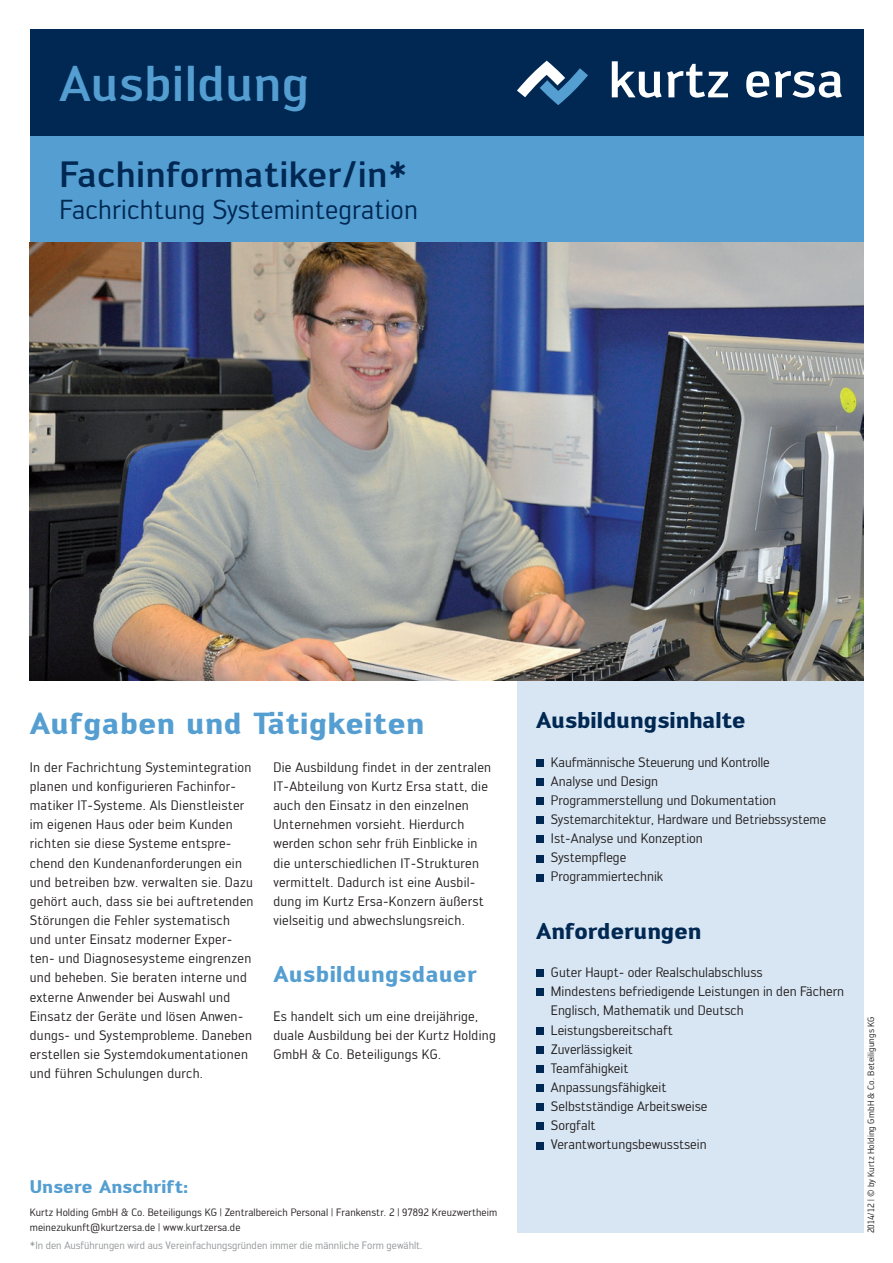
<style>
.page{position:relative;width:893px;height:1263px;background:#fff}
.page>*{position:absolute;margin:0;border:0;box-sizing:border-box;transform-origin:0 0}
.t1{font:500 49.5px "Engel";letter-spacing:.005em;color:#549ed1}
.t2{font:500 36px "Engel";letter-spacing:.005em;color:#002853}
.t3{font:700 30px "Engel";letter-spacing:.02em;color:#549ed1}
.t4{font:27px "Engel";letter-spacing:.005em;color:#002853}
.t5{font:700 22.5px "Engel";color:#002853}
.t6{font:700 22.5px "Engel";letter-spacing:.02em;color:#549ed1}
.t7{font:700 18px "Engel";letter-spacing:.01em;color:#549ed1}
.t8{font:13.5px/19.2px "Engel";letter-spacing:.02em;color:#231f20}
.t9{font:13.5px/19.2px "Engel";color:#231f20}
.t10{font:10.5px/14.9px "Engel";letter-spacing:.01em;color:#231f20}
.t11{font:10.5px "Engel";color:#939598}
.t12{font:9px "Engel";letter-spacing:.01em;color:#231f20}
</style>
<div class="page">
<div style="left:517px;top:680px;width:346px;height:553px;background:#d8e6f3"></div>
<div style="left:30px;top:30px;width:833px;height:106px;background:#002853"></div>
<div style="left:30px;top:136px;width:833px;height:106px;background:#549ed1"></div>
<svg style="left:612px;top:61px;width:116px;height:37px"></svg>
<svg style="left:746px;top:71px;width:96px;height:27px"></svg>
<svg style="left:517px;top:61px;width:71px;height:44px"></svg>
<img style="left:30px;top:242px;width:833px;height:438px">
<div style="left:536px;top:759px;width:8px;height:8px;background:#002853"></div>
<div style="left:536px;top:778px;width:8px;height:8px;background:#002853"></div>
<div style="left:536px;top:797px;width:8px;height:8px;background:#002853"></div>
<div style="left:536px;top:816px;width:8px;height:8px;background:#002853"></div>
<div style="left:536px;top:835px;width:8px;height:8px;background:#002853"></div>
<div style="left:536px;top:855px;width:8px;height:7px;background:#002853"></div>
<div style="left:536px;top:874px;width:8px;height:7px;background:#002853"></div>
<div style="left:536px;top:969px;width:8px;height:8px;background:#002853"></div>
<div style="left:536px;top:989px;width:8px;height:7px;background:#002853"></div>
<div style="left:536px;top:1027px;width:8px;height:7px;background:#002853"></div>
<div style="left:536px;top:1046px;width:8px;height:8px;background:#002853"></div>
<div style="left:536px;top:1065px;width:8px;height:8px;background:#002853"></div>
<div style="left:536px;top:1084px;width:8px;height:8px;background:#002853"></div>
<div style="left:536px;top:1103px;width:8px;height:8px;background:#002853"></div>
<div style="left:536px;top:1122px;width:8px;height:8px;background:#002853"></div>
<div style="left:536px;top:1142px;width:8px;height:7px;background:#002853"></div>
<h1 class="t1" style="left:60px;top:55px;width:251px">Ausbildung</h1>
<h2 class="t2" style="left:60px;top:153px;width:350px">Fachinformatiker/in*</h2>
<h3 class="t4" style="left:60px;top:194px;width:360px">Fachrichtung Systemintegration</h3>
<h3 class="t3" style="left:30px;top:705px;width:396px">Aufgaben und Tätigkeiten</h3>
<p class="t8" style="left:30px;top:758px;width:225px">In der Fachrichtung Systemintegration planen und konfigurieren Fachinfor&shy;matiker IT-Systeme. Als Dienstleister im eigenen Haus oder beim Kunden richten sie diese Systeme entspre&shy;chend den Kundenanforderungen ein und betreiben bzw. verwalten sie. Dazu gehört auch, dass sie bei auftretenden Störungen die Fehler systematisch und unter Einsatz moderner Exper&shy;ten- und Diagnosesysteme eingrenzen und beheben. Sie beraten interne und externe Anwender bei Auswahl und Einsatz der Geräte und lösen Anwen&shy;dungs- und Systemprobleme. Daneben erstellen sie Systemdokumentationen und führen Schulungen durch.</p>
<p class="t8" style="left:273px;top:757px;width:219px">Die Ausbildung findet in der zentralen IT-Abteilung von Kurtz Ersa statt, die auch den Einsatz in den einzelnen Unternehmen vorsieht. Hierdurch werden schon sehr früh Einblicke in die unterschiedlichen IT-Strukturen vermittelt. Dadurch ist eine Ausbil&shy;dung im Kurtz Ersa-Konzern äußerst vielseitig und abwechslungsreich.</p>
<h3 class="t6" style="left:273px;top:961px;width:205px">Ausbildungsdauer</h3>
<p class="t8" style="left:273px;top:1006px;width:224px">Es handelt sich um eine dreijährige, duale Ausbildung bei der Kurtz Holding<br>GmbH &amp; Co. Beteiligungs KG.</p>
<h3 class="t7" style="left:30px;top:1176px;width:160px">Unsere Anschrift:</h3>
<p class="t10" style="left:30px;top:1205px;width:469px">Kurtz Holding GmbH &amp; Co. Beteiligungs KG | Zentralbereich Personal | Frankenstr. 2 | 97892 Kreuzwertheim meinezukunft@kurtzersa.de | www.kurtzersa.de</p>
<p class="t11" style="left:30px;top:1240px;width:394px">*In den Ausführungen wird aus Vereinfachungsgründen immer die männliche Form gewählt.</p>
<h3 class="t5" style="left:536px;top:707px;width:211px">Ausbildungsinhalte</h3>
<p class="t9" style="left:551px;top:752px;width:277px">Kaufmännische Steuerung und Kontrolle<br>Analyse und Design<br>Programmerstellung und Dokumentation<br>Systemarchitektur, Hardware und Betriebssysteme<br>Ist-Analyse und Konzeption<br>Systempflege<br>Programmiertechnik</p>
<h3 class="t5" style="left:536px;top:917px;width:167px">Anforderungen</h3>
<p class="t9" style="left:551px;top:963px;width:295px">Guter Haupt- oder Realschulabschluss<br>Mindestens befriedigende Leistungen in den Fächern<br>Englisch, Mathematik und Deutsch<br>Leistungsbereitschaft<br>Zuverlässigkeit<br>Teamfähigkeit<br>Anpassungsfähigkeit<br>Selbstständige Arbeitsweise<br>Sorgfalt<br>Verantwortungsbewusstsein</p>
<p class="t12" style="left:866px;top:1233px;width:219px;rotate:-90deg">2014/12 | © by Kurtz Holding GmbH &amp; Co. Beteiligungs KG</p>
</div>
